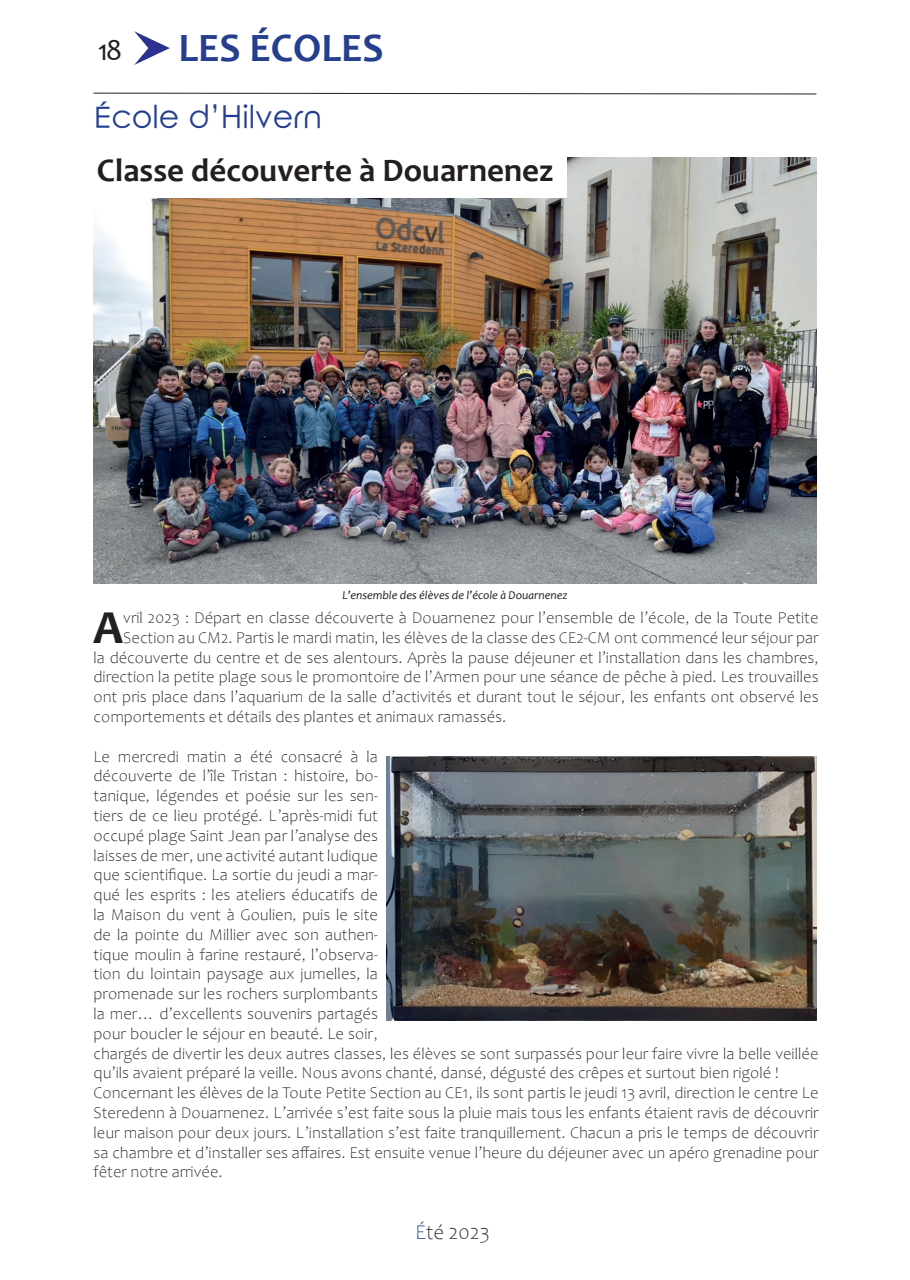
<style>
.page{position:relative;width:910px;height:1280px;background:#fff}
.page>*{position:absolute;margin:0;border:0;box-sizing:border-box;transform-origin:0 0}
.t1{font:700 47.7px "Candara";color:#231f20}
.t2{font:700 40.5px "Candara";color:#253f8e}
.t3{font:700 33px "Candara";color:#231f20}
.t4{font:31.5px "Rounded Elegance";color:#253f8e}
.t5{font:30px "Candara";color:#231f20}
.t6{font:300 21px "Candara";color:#231f20}
.t7{font:300 16.5px/19.8px "Candara";color:#231f20}
.t8{font:italic 12px "Candara";color:#231f20}
.s1{color:#253f8e}
</style>
<div class="page">
<svg style="left:93px;top:92px;width:724px;height:3px"></svg>
<img style="left:94px;top:157px;width:722px;height:426px">
<img style="left:387px;top:756px;width:429px;height:264px">
<div style="left:90px;top:157px;width:477px;height:41px;background:#fff"></div>
<img style="left:135px;top:32px;width:34px;height:32px">
<h3 class="t5" style="left:98px;top:32px;width:26px">18</h3>
<h2 class="t2" style="left:179px;top:23px;width:207px">LES ÉCOLES</h2>
<h3 class="t4" style="left:94px;top:98px;width:230px">École d’Hilvern</h3>
<h3 class="t3" style="left:97px;top:149px;width:458px">Classe découverte à Douarnenez</h3>
<p class="t8" style="left:343px;top:588px;width:226px">L’ensemble des élèves de l’école à Douarnenez</p>
<h1 class="t1" style="left:93px;top:597px;width:32px">A</h1>
<p class="t7" style="left:123px;top:608px;width:697px">vril 2023 : Départ en classe découverte à Douarnenez pour l’ensemble de l’école, de la Toute Petite</p>
<p class="t7" style="left:123px;top:628px;width:697px">Section au CM2. Partis le mardi matin, les élèves de la classe des CE2-CM ont commencé leur séjour par</p>
<p class="t7" style="left:94px;top:647px;width:726px">la découverte du centre et de ses alentours. Après la pause déjeuner et l’installation dans les chambres,</p>
<p class="t7" style="left:94px;top:667px;width:726px">direction la petite plage sous le promontoire de l’Armen pour une séance de pêche à pied. Les trouvailles</p>
<p class="t7" style="left:94px;top:687px;width:726px">ont pris place dans l’aquarium de la salle d’activités et durant tout le séjour, les enfants ont observé les</p>
<p class="t7" style="left:94px;top:707px;width:414px">comportements et détails des plantes et animaux ramassés.</p>
<p class="t7" style="left:94px;top:746px;width:726px">Le mercredi matin a été consacré à la<br>découverte de l’île Tristan : histoire, bo-<br>tanique, légendes et poésie sur les sen-<br>tiers de ce lieu protégé. L’après-midi fut<br>occupé plage Saint Jean par l’analyse des<br>laisses de mer, une activité autant ludique<br>que scientifique. La sortie du jeudi a mar-<br>qué les esprits : les ateliers éducatifs de<br>la Maison du vent à Goulien, puis le site<br>de la pointe du Millier avec son authen-<br>tique moulin à farine restauré, l’observa-<br>tion du lointain paysage aux jumelles, la<br>promenade sur les rochers surplombants<br>la mer… d’excellents souvenirs partagés<br>pour boucler le séjour en beauté. Le soir,<br>chargés de divertir les deux autres classes, les élèves se sont surpassés pour leur faire vivre la belle veillée qu’ils avaient préparé la veille. Nous avons chanté, dansé, dégusté des crêpes et surtout bien rigolé !<br>Concernant les élèves de la Toute Petite Section au CE1, ils sont partis le jeudi 13 avril, direction le centre Le Steredenn à Douarnenez. L’arrivée s’est faite sous la pluie mais tous les enfants étaient ravis de découvrir leur maison pour deux jours. L’installation s’est faite tranquillement. Chacun a pris le temps de découvrir sa chambre et d’installer ses affaires. Est ensuite venue l’heure du déjeuner avec un apéro grenadine pour fêter notre arrivée.</p>
<p class="t6" style="left:415px;top:1220px;width:76px"><span class="s1">É</span>té 2023</p>
</div>
